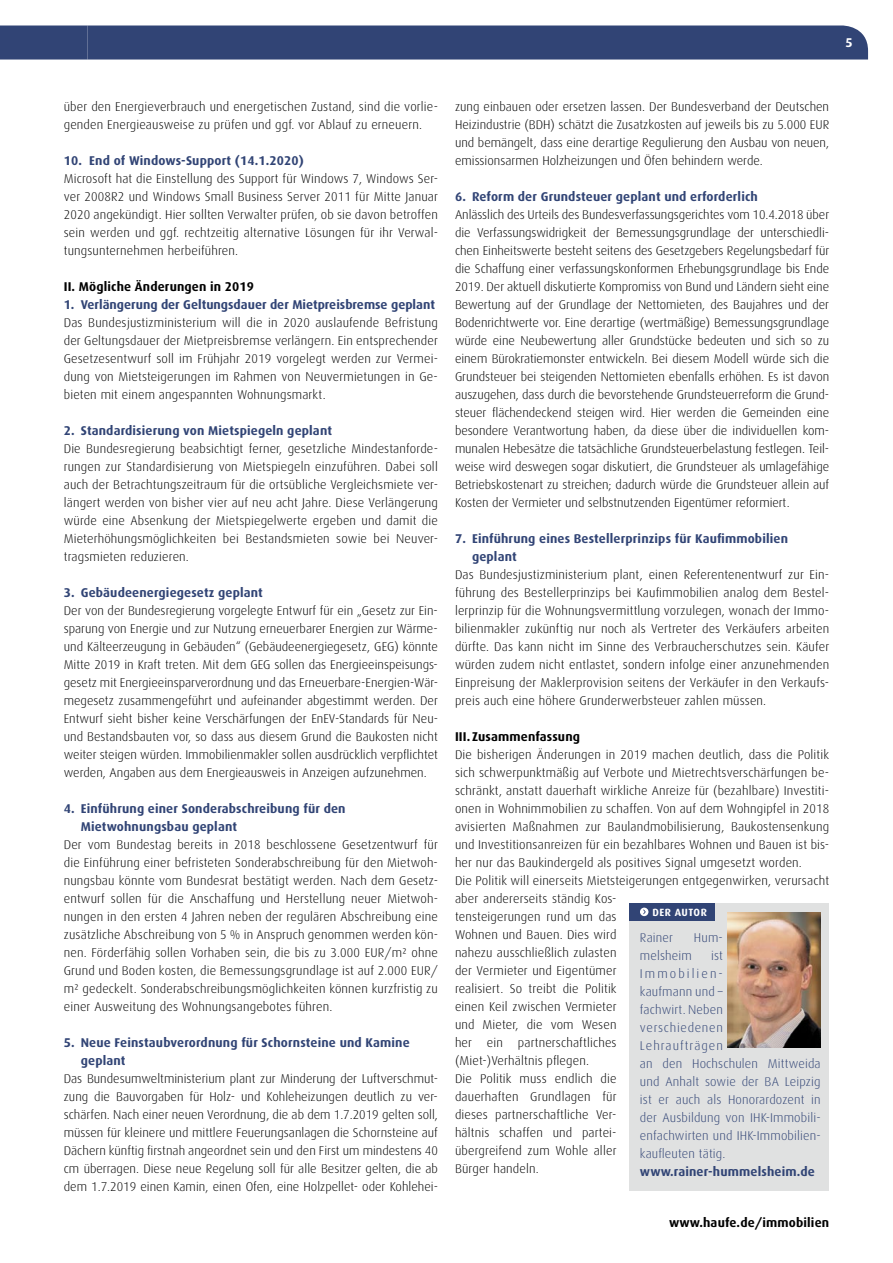
<style>
.page{position:relative;width:893px;height:1263px;background:#fff}
.page>*{position:absolute;margin:0;border:0;box-sizing:border-box;transform-origin:0 0}
.t1{font:300 12.75px/18px "Dax";letter-spacing:.01em;color:#000;text-align:justify}
.t2{font:700 12.75px/18px "Dax";letter-spacing:.01em;color:#314475}
.t3{font:300 12.75px/18px "Dax";letter-spacing:.01em;color:#314475}
.t4{font:700 12.75px "Dax";letter-spacing:.01em;color:#000}
.t5{font:700 12.75px "Dax";color:#fff}
.t6{font:700 10.5px "Dax";letter-spacing:.05em;color:#fff}
</style>
<div class="page">
<div style="left:0;top:26px;width:868px;height:34px;background:#314475"></div>
<div style="left:629px;top:903px;width:200px;height:288px;background:#e0e1e1"></div>
<div style="left:629px;top:903px;width:85px;height:18px;background:#314475"></div>
<svg style="left:640px;top:908px;width:8px;height:8px"></svg>
<img style="left:727px;top:912px;width:94px;height:135px">
<p class="t5" style="left:845px;top:35px;width:9px">5</p>
<p class="t1" style="left:64px;top:98px;width:376px">über den Energieverbrauch und energetischen Zustand, sind die vorlie&shy;genden Energieausweise zu prüfen und ggf. vor Ablauf zu erneuern.</p>
<p class="t2" style="left:64px;top:152px;width:242px">10. End of Windows-Support (14.1.2020)</p>
<p class="t1" style="left:64px;top:170px;width:376px">Microsoft hat die Einstellung des Support für Windows 7, Windows Ser&shy;ver 2008R2 und Windows Small Business Server 2011 für Mitte Januar 2020 angekündigt. Hier sollten Verwalter prüfen, ob sie davon betroffen sein werden und ggf. rechtzeitig alternative Lösungen für ihr Verwal&shy;tungsunternehmen herbeiführen.</p>
<p class="t4" style="left:64px;top:280px;width:192px">II. Mögliche Änderungen in 2019</p>
<p class="t2" style="left:64px;top:296px;width:373px">1. Verlängerung der Geltungsdauer der Mietpreisbremse geplant</p>
<p class="t1" style="left:64px;top:314px;width:376px">Das Bundesjustizministerium will die in 2020 auslaufende Befristung der Geltungsdauer der Mietpreisbremse verlängern. Ein entsprechender Gesetzesentwurf soll im Frühjahr 2019 vorgelegt werden zur Vermei&shy;dung von Mietsteigerungen im Rahmen von Neuvermietungen in Ge&shy;bieten mit einem angespannten Wohnungsmarkt.</p>
<p class="t2" style="left:64px;top:422px;width:270px">2. Standardisierung von Mietspiegeln geplant</p>
<p class="t1" style="left:64px;top:440px;width:376px">Die Bundesregierung beabsichtigt ferner, gesetzliche Mindestanforde&shy;rungen zur Standardisierung von Mietspiegeln einzuführen. Dabei soll auch der Betrachtungszeitraum für die ortsübliche Vergleichsmiete ver&shy;längert werden von bisher vier auf neu acht Jahre. Diese Verlängerung würde eine Absenkung der Mietspiegelwerte ergeben und damit die Mieterhöhungsmöglichkeiten bei Bestandsmieten sowie bei Neuver&shy;tragsmieten reduzieren.</p>
<p class="t2" style="left:64px;top:584px;width:201px">3. Gebäudeenergiegesetz geplant</p>
<p class="t1" style="left:64px;top:602px;width:376px">Der von der Bundesregierung vorgelegte Entwurf für ein „Gesetz zur Ein&shy;sparung von Energie und zur Nutzung erneuerbarer Energien zur Wärme&shy;und Kälteerzeugung in Gebäuden“ (Gebäudeenergiegesetz, GEG) könnte Mitte 2019 in Kraft treten. Mit dem GEG sollen das Energieeinspeisungs&shy;gesetz mit Energieeinsparverordnung und das Erneuerbare-Energien-Wär&shy;megesetz zusammengeführt und aufeinander abgestimmt werden. Der Entwurf sieht bisher keine Verschärfungen der EnEV-Standards für Neu&shy;und Bestandsbauten vor, so dass aus diesem Grund die Baukosten nicht weiter steigen würden. Immobilienmakler sollen ausdrücklich verpflichtet werden, Angaben aus dem Energieausweis in Anzeigen aufzunehmen.</p>
<p class="t2" style="left:81px;top:800px;width:266px;text-indent:-17px">4. Einführung einer Sonderabschreibung für den<br>Mietwohnungsbau geplant</p>
<p class="t1" style="left:64px;top:836px;width:376px">Der vom Bundestag bereits in 2018 beschlossene Gesetzentwurf für die Einführung einer befristeten Sonderabschreibung für den Mietwoh&shy;nungsbau könnte vom Bundesrat bestätigt werden. Nach dem Gesetz&shy;entwurf sollen für die Anschaffung und Herstellung neuer Mietwoh&shy;nungen in den ersten 4 Jahren neben der regulären Abschreibung eine zusätzliche Abschreibung von 5 % in Anspruch genommen werden kön&shy;nen. Förderfähig sollen Vorhaben sein, die bis zu 3.000 EUR/m² ohne Grund und Boden kosten, die Bemessungsgrundlage ist auf 2.000 EUR/ m² gedeckelt. Sonderabschreibungsmöglichkeiten können kurzfristig zu einer Ausweitung des Wohnungsangebotes führen.</p>
<p class="t2" style="left:81px;top:1034px;width:330px;text-indent:-17px">5. Neue Feinstaubverordnung für Schornsteine und Kamine geplant</p>
<p class="t1" style="left:64px;top:1070px;width:376px">Das Bundesumweltministerium plant zur Minderung der Luftverschmut&shy;zung die Bauvorgaben für Holz- und Kohleheizungen deutlich zu ver&shy;schärfen. Nach einer neuen Verordnung, die ab dem 1.7.2019 gelten soll, müssen für kleinere und mittlere Feuerungsanlagen die Schornsteine auf Dächern künftig firstnah angeordnet sein und den First um mindestens 40 cm überragen. Diese neue Regelung soll für alle Besitzer gelten, die ab dem 1.7.2019 einen Kamin, einen Ofen, eine Holzpellet- oder Kohlehei-</p>
<p class="t1" style="left:455px;top:98px;width:376px">zung einbauen oder ersetzen lassen. Der Bundesverband der Deutschen Heizindustrie (BDH) schätzt die Zusatzkosten auf jeweils bis zu 5.000 EUR und bemängelt, dass eine derartige Regulierung den Ausbau von neuen, emissionsarmen Holzheizungen und Öfen behindern werde.</p>
<p class="t2" style="left:455px;top:188px;width:304px">6. Reform der Grundsteuer geplant und erforderlich</p>
<p class="t1" style="left:455px;top:206px;width:376px">Anlässlich des Urteils des Bundesverfassungsgerichtes vom 10.4.2018 über die Verfassungswidrigkeit der Bemessungsgrundlage der unterschiedli&shy;chen Einheitswerte besteht seitens des Gesetzgebers Regelungsbedarf für die Schaffung einer verfassungskonformen Erhebungsgrundlage bis Ende 2019. Der aktuell diskutierte Kompromiss von Bund und Ländern sieht eine Bewertung auf der Grundlage der Nettomieten, des Baujahres und der Bodenrichtwerte vor. Eine derartige (wertmäßige) Bemessungsgrundlage würde eine Neubewertung aller Grundstücke bedeuten und sich so zu einem Bürokratiemonster entwickeln. Bei diesem Modell würde sich die Grundsteuer bei steigenden Nettomieten ebenfalls erhöhen. Es ist davon auszugehen, dass durch die bevorstehende Grundsteuerreform die Grund&shy;steuer flächendeckend steigen wird. Hier werden die Gemeinden eine besondere Verantwortung haben, da diese über die individuellen kom&shy;munalen Hebesätze die tatsächliche Grundsteuerbelastung festlegen. Teil&shy;weise wird deswegen sogar diskutiert, die Grundsteuer als umlagefähige Betriebskostenart zu streichen; dadurch würde die Grundsteuer allein auf Kosten der Vermieter und selbstnutzenden Eigentümer reformiert.</p>
<p class="t2" style="left:472px;top:530px;width:317px;text-indent:-17px">7. Einführung eines Bestellerprinzips für Kaufimmobilien geplant</p>
<p class="t1" style="left:455px;top:566px;width:376px">Das Bundesjustizministerium plant, einen Referentenentwurf zur Ein&shy;führung des Bestellerprinzips bei Kaufimmobilien analog dem Bestel&shy;lerprinzip für die Wohnungsvermittlung vorzulegen, wonach der Immo&shy;bilienmakler zukünftig nur noch als Vertreter des Verkäufers arbeiten dürfte. Das kann nicht im Sinne des Verbraucherschutzes sein. Käufer würden zudem nicht entlastet, sondern infolge einer anzunehmenden Einpreisung der Maklerprovision seitens der Verkäufer in den Verkaufs&shy;preis auch eine höhere Grunderwerbsteuer zahlen müssen.</p>
<p class="t4" style="left:455px;top:730px;width:127px">III. Zusammenfassung</p>
<p class="t1" style="left:455px;top:746px;width:376px;text-align:left">Die bisherigen Änderungen in 2019 machen deutlich, dass die Politik sich schwerpunktmäßig auf Verbote und Mietrechtsverschärfungen be&shy;schränkt, anstatt dauerhaft wirkliche Anreize für (bezahlbare) Investiti&shy;onen in Wohnimmobilien zu schaffen. Von auf dem Wohngipfel in 2018 avisierten Maßnahmen zur Baulandmobilisierung, Baukostensenkung und Investitionsanreizen für ein bezahlbares Wohnen und Bauen ist bis&shy;her nur das Baukindergeld als positives Signal umgesetzt worden.<br>Die Politik will einerseits Mietsteigerungen entgegenwirken, verursacht aber andererseits ständig Kos-<br>tensteigerungen rund um das<br>Wohnen und Bauen. Dies wird<br>nahezu ausschließlich zulasten<br>der Vermieter und Eigentümer<br>realisiert. So treibt die Politik<br>einen Keil zwischen Vermieter<br>und Mieter, die vom Wesen<br>her ein partnerschaftliches<br>(Miet-)Verhältnis pflegen.<br>Die Politik muss endlich die<br>dauerhaften Grundlagen für<br>dieses partnerschaftliche Ver-<br>hältnis schaffen und partei-<br>übergreifend zum Wohle aller<br>Bürger handeln.</p>
<p class="t6" style="left:652px;top:906px;width:56px">DER AUTOR</p>
<p class="t3" style="left:640px;top:928px;width:35px">Rainer</p>
<p class="t3" style="left:694px;top:928px;width:30px">Hum-</p>
<p class="t3" style="left:640px;top:946px;width:53px">melsheim</p>
<p class="t3" style="left:640px;top:946px;width:182px;text-indent:71px">ist<br>Immobilien-<br>kaufmann und –<br>fachwirt. Neben<br>verschiedenen<br>Lehraufträgen<br>an den Hochschulen Mittweida und Anhalt sowie der BA Leipzig ist er auch als Honorardozent in der Ausbildung von IHK-Immobili&shy;enfachwirten und IHK-Immobilien&shy;kaufleuten tätig.</p>
<p class="t2" style="left:640px;top:1162px;width:176px">www.rainer-hummelsheim.de</p>
<p class="t4" style="left:669px;top:1216px;width:162px">www.haufe.de/immobilien</p>
</div>
